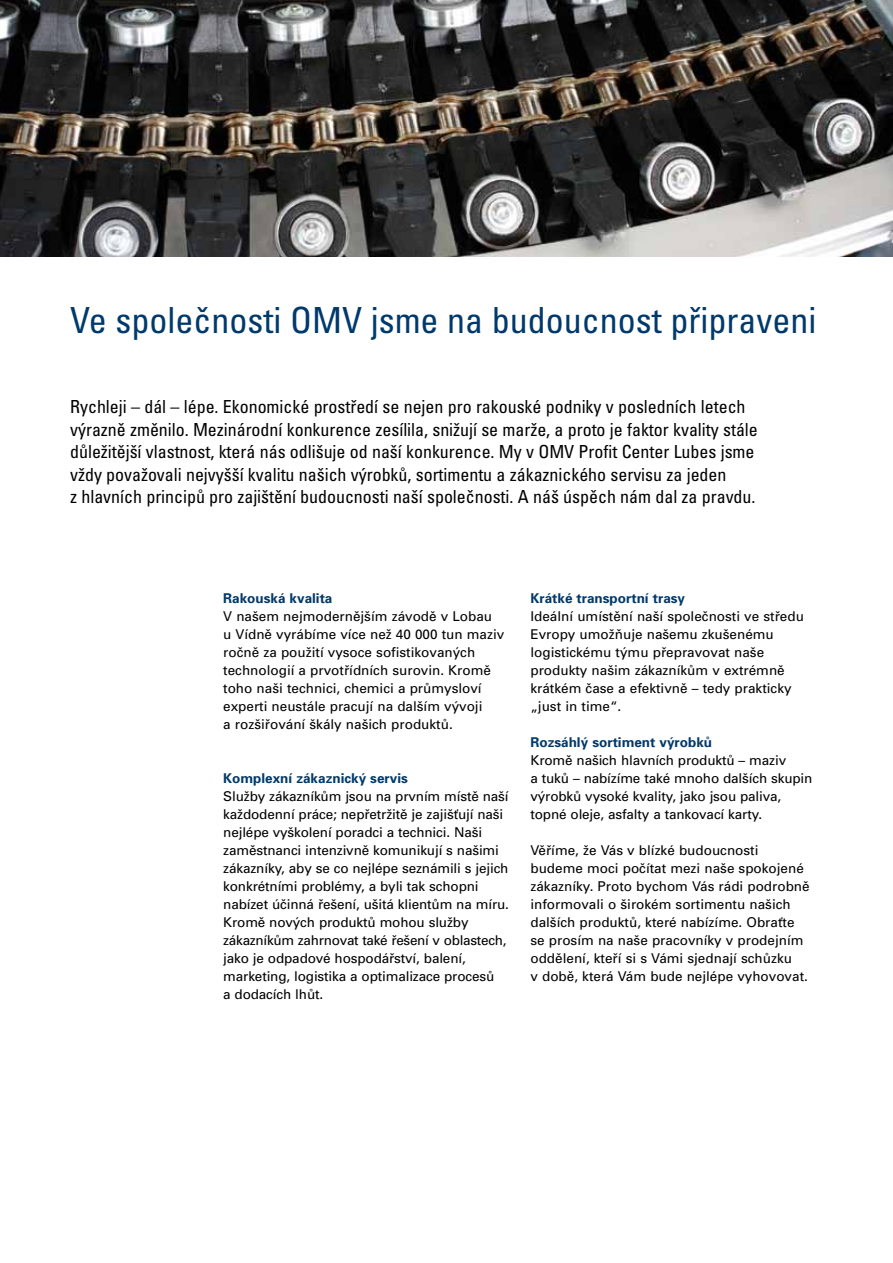
<style>
.page{position:relative;width:893px;height:1263px;background:#fff}
.page>*{position:absolute;margin:0;border:0;box-sizing:border-box;transform-origin:0 0}
.t1{font:condensed 36px "Univers CE";color:#00396b}
.t2{font:condensed 18px/22.5px "Univers CE";letter-spacing:-.005em;color:#000}
.t3{font:13.5px/18px "Univers CE";color:#000}
.t4{font:700 13.5px "Univers CE";color:#00396b}
</style>
<div class="page">
<hr style="left:0;top:255px;width:893px;height:2px;background:#00396b">
<img style="left:0;top:0;width:893px;height:256px">
<h1 class="t1" style="left:70px;top:300px;width:748px">Ve společnosti OMV jsme na budoucnost připraveni</h1>
<p class="t2" style="left:70px;top:396px;width:689px">Rychleji – dál – lépe. Ekonomické prostředí se nejen pro rakouské podniky v posledních letech výrazně změnilo. Mezinárodní konkurence zesílila, snižují se marže, a proto je faktor kvality stále důležitější vlastnost, která nás odlišuje od naší konkurence. My v OMV Profit Center Lubes jsme vždy považovali nejvyšší kvalitu našich výrobků, sortimentu a zákaznického servisu za jeden<br>z hlavních principů pro zajištění budoucnosti naší společnosti. A náš úspěch nám dal za pravdu.</p>
<p class="t4" style="left:223px;top:591px;width:111px">Rakouská kvalita</p>
<p class="t3" style="left:223px;top:608px;width:283px">V našem nejmodernějším závodě v Lobau<br>u Vídně vyrábíme více než 40 000 tun maziv ročně za použití vysoce sofistikovaných technologií a prvotřídních surovin. Kromě toho naši technici, chemici a průmysloví experti neustále pracují na dalším vývoji<br>a rozšiřování škály našich produktů.</p>
<p class="t4" style="left:223px;top:771px;width:186px">Komplexní zákaznický servis</p>
<p class="t3" style="left:223px;top:788px;width:287px">Služby zákazníkům jsou na prvním místě naší každodenní práce; nepřetržitě je zajišťují naši nejlépe vyškolení poradci a technici. Naši zaměstnanci intenzivně komunikují s našimi zákazníky, aby se co nejlépe seznámili s jejich konkrétními problémy, a byli tak schopni nabízet účinná řešení, ušitá klientům na míru.<br>Kromě nových produktů mohou služby zákazníkům zahrnovat také řešení v oblastech, jako je odpadové hospodářství, balení, marketing, logistika a optimalizace procesů<br>a dodacích lhůt.</p>
<p class="t4" style="left:530px;top:591px;width:156px">Krátké transportní trasy</p>
<p class="t3" style="left:530px;top:608px;width:275px">Ideální umístění naší společnosti ve středu Evropy umožňuje našemu zkušenému logistickému týmu přepravovat naše produkty našim zákazníkům v extrémně krátkém čase a efektivně – tedy prakticky „just in time“.</p>
<p class="t4" style="left:530px;top:735px;width:183px">Rozsáhlý sortiment výrobků</p>
<p class="t3" style="left:530px;top:752px;width:284px">Kromě našich hlavních produktů – maziv<br>a tuků – nabízíme také mnoho dalších skupin výrobků vysoké kvality, jako jsou paliva, topné oleje, asfalty a tankovací karty.</p>
<p class="t3" style="left:530px;top:842px;width:281px">Věříme, že Vás v blízké budoucnosti budeme moci počítat mezi naše spokojené zákazníky. Proto bychom Vás rádi podrobně informovali o širokém sortimentu našich dalších produktů, které nabízíme. Obraťte se prosím na naše pracovníky v prodejním oddělení, kteří si s Vámi sjednají schůzku<br>v době, která Vám bude nejlépe vyhovovat.</p>
</div>
